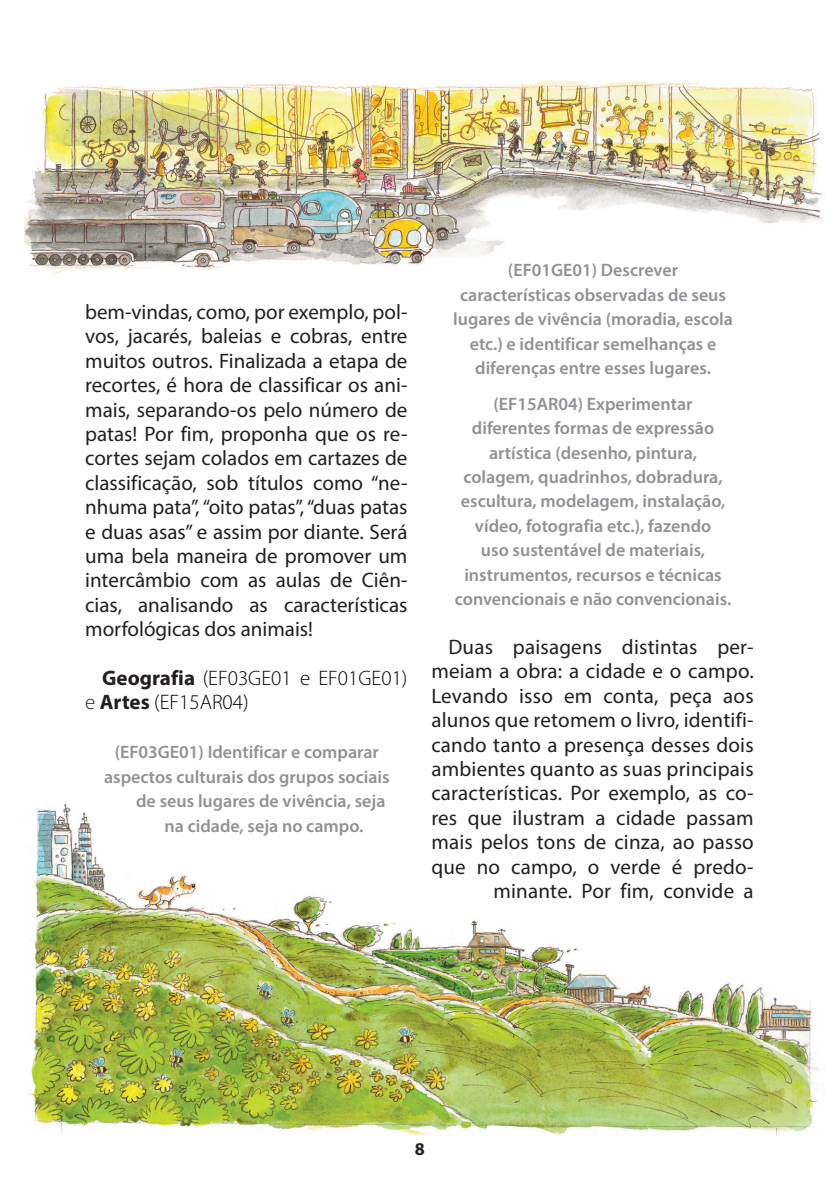
<style>
.page{position:relative;width:840px;height:1191px;background:#fff}
.page>*{position:absolute;margin:0;border:0;box-sizing:border-box;transform-origin:0 0}
.Texto{font:21px/24.4px "Myriad Pro";letter-spacing:.01em;color:#231f20;text-align:justify}
.Titulo_2{font:300 21px/24.4px "Myriad Pro";color:#000}
.Citacoes{font:600 18px/24.4px "Myriad Pro";color:#939095;text-align:center}
.t1{font:700 18px "Myriad Pro";color:#231f20}
.s1{font-weight:700;color:#231f20}
.s2{color:#231f20}
</style>
<div class="page">
<img style="left:25px;top:80px;width:798px;height:193px">
<img style="left:27px;top:803px;width:792px;height:333px">
<p class="Texto" style="left:85px;top:299px;width:324px">bem-vindas, como, por exemplo, pol&shy;vos, jacarés, baleias e cobras, entre muitos outros. Finalizada a etapa de recortes, é hora de classificar os ani&shy;mais, separando-os pelo número de patas! Por fim, proponha que os re&shy;cortes sejam colados em cartazes de classificação, sob títulos como “ne&shy;nhuma pata”, “oito patas”, “duas patas e duas asas” e assim por diante. Será uma bela maneira de promover um intercâmbio com as aulas de Ciên&shy;cias, analisando as características morfológicas dos animais!</p>
<p class="Titulo_2" style="left:85px;top:666px;width:324px;text-indent:17px"><span class="s1">Geografia</span> (EF03GE01 e EF01GE01) <span class="s2">e</span> <span class="s1">Artes</span> (EF15AR04)</p>
<p class="Citacoes" style="left:115px;top:739px;width:266px">(EF03GE01) Identificar e comparar</p>
<p class="Citacoes" style="left:104px;top:764px;width:287px">aspectos culturais dos grupos sociais</p>
<p class="Citacoes" style="left:136px;top:788px;width:251px">de seus lugares de vivência, seja</p>
<p class="Citacoes" style="left:164px;top:812px;width:200px">na cidade, seja no campo.</p>
<p class="Citacoes" style="left:453px;top:258px;width:281px">(EF01GE01) Descrever características observadas de seus lugares de vivência (moradia, escola etc.) e identificar semelhanças e diferenças entre esses lugares.</p>
<p class="Citacoes" style="left:454px;top:391px;width:278px">(EF15AR04) Experimentar diferentes formas de expressão artística (desenho, pintura, colagem, quadrinhos, dobradura, escultura, modelagem, instalação, vídeo, fotografia etc.), fazendo<br>uso sustentável de materiais, instrumentos, recursos e técnicas convencionais e não convencionais.</p>
<p class="Texto" style="left:431px;top:634px;width:324px;text-align:right">Duas paisagens distintas per&shy;meiam a obra: a cidade e o campo.<br>Levando isso em conta, peça aos alunos que retomem o livro, identifi&shy;cando tanto a presença desses dois ambientes quanto as suas principais características. Por exemplo, as co&shy;res que ilustram a cidade passam mais pelos tons de cinza, ao passo que no campo, o verde é predo&shy;minante. Por fim, convide a</p>
<p class="t1" style="left:415px;top:1137px;width:11px">8</p>
</div>
